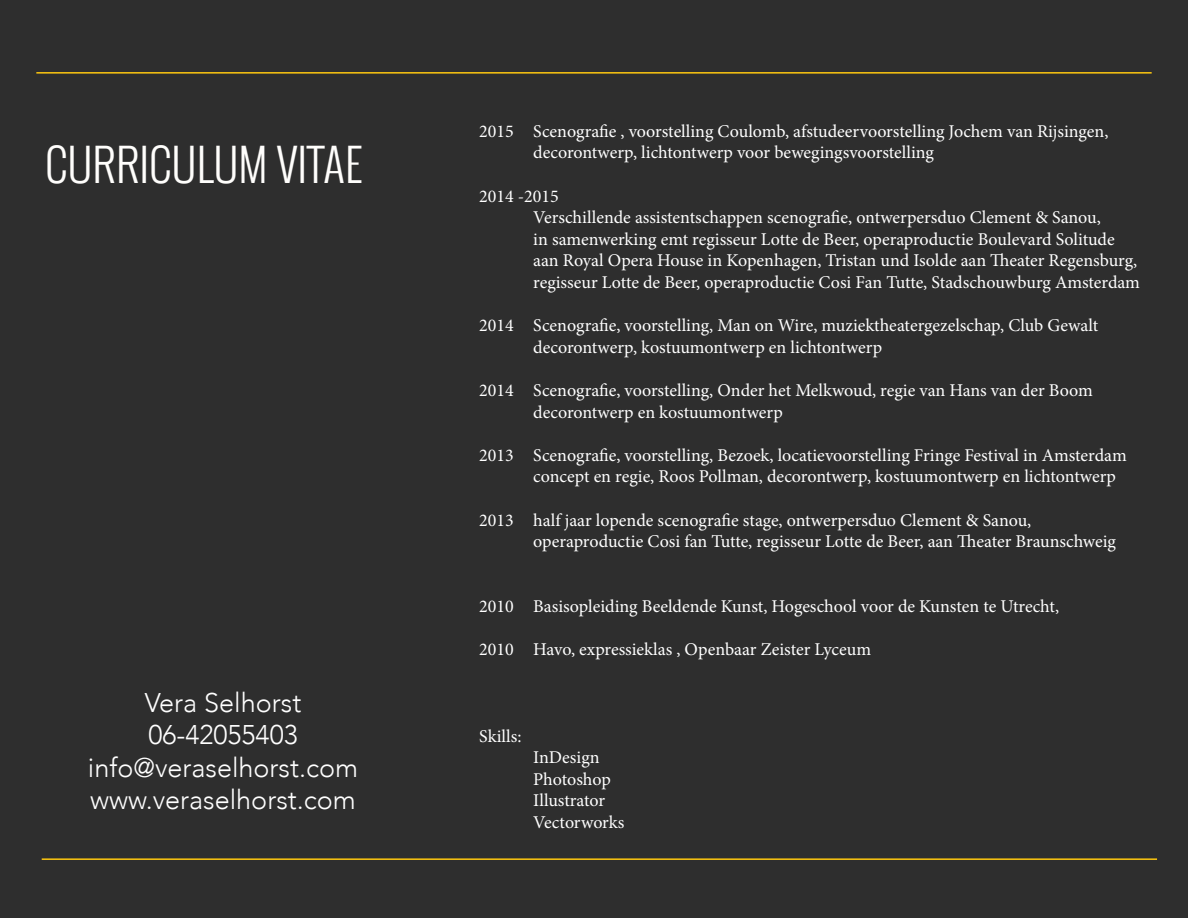
<style>
.page{position:relative;width:1188px;height:918px;background:#2e2e2e}
.page>*{position:absolute;margin:0;border:0;box-sizing:border-box;transform-origin:0 0}
.t1{font:300 45px "Oswald";color:#fffefc}
.t2{font:300 27px "Avenir";color:#fff}
.t3{font:18px/21.6px "Minion Pro";color:#fff}
</style>
<div class="page">
<hr style="left:42px;top:858px;width:1115px;height:2px;background:#fec710">
<hr style="left:36px;top:72px;width:1116px;height:2px;background:#fec710">
<p class="t1" style="left:45px;top:131px;width:319px">CURRICULUM VITAE</p>
<p class="t2" style="left:145px;top:686px;width:158px">Vera Selhorst</p>
<p class="t2" style="left:148px;top:719px;width:151px">06-42055403</p>
<p class="t2" style="left:88px;top:751px;width:272px">info@veraselhorst.com</p>
<p class="t2" style="left:90px;top:784px;width:267px">www.veraselhorst.com</p>
<p class="t3" style="left:479px;top:120px;width:631px">2015 Scenografie , voorstelling Coulomb, afstudeervoorstelling Jochem van Rijsingen,</p>
<p class="t3" style="left:533px;top:142px;width:402px">decorontwerp, lichtontwerp voor bewegingsvoorstelling</p>
<p class="t3" style="left:479px;top:185px;width:81px">2014 -2015</p>
<p class="t3" style="left:533px;top:207px;width:569px">Verschillende assistentschappen scenografie, ontwerpersduo Clement &amp; Sanou,</p>
<p class="t3" style="left:533px;top:228px;width:583px">in samenwerking emt regisseur Lotte de Beer, operaproductie Boulevard Solitude</p>
<p class="t3" style="left:533px;top:250px;width:608px">aan Royal Opera House in Kopenhagen, Tristan und Isolde aan Theater Regensburg, regisseur Lotte de Beer, operaproductie Cosi Fan Tutte, Stadschouwburg Amsterdam</p>
<p class="t3" style="left:479px;top:315px;width:621px">2014 Scenografie, voorstelling, Man on Wire, muziektheatergezelschap, Club Gewalt</p>
<p class="t3" style="left:533px;top:336px;width:350px">decorontwerp, kostuumontwerp en lichtontwerp</p>
<p class="t3" style="left:479px;top:380px;width:615px">2014 Scenografie, voorstelling, Onder het Melkwoud, regie van Hans van der Boom</p>
<p class="t3" style="left:533px;top:401px;width:251px">decorontwerp en kostuumontwerp</p>
<p class="t3" style="left:479px;top:444px;width:649px">2013 Scenografie, voorstelling, Bezoek, locatievoorstelling Fringe Festival in Amsterdam</p>
<p class="t3" style="left:533px;top:466px;width:584px">concept en regie, Roos Pollman, decorontwerp, kostuumontwerp en lichtontwerp</p>
<p class="t3" style="left:479px;top:509px;width:554px">2013 half jaar lopende scenografie stage, ontwerpersduo Clement &amp; Sanou,</p>
<p class="t3" style="left:533px;top:531px;width:584px">operaproductie Cosi fan Tutte, regisseur Lotte de Beer, aan Theater Braunschweig</p>
<p class="t3" style="left:479px;top:596px;width:581px">2010 Basisopleiding Beeldende Kunst, Hogeschool voor de Kunsten te Utrecht,</p>
<p class="t3" style="left:479px;top:639px;width:393px">2010 Havo, expressieklas , Openbaar Zeister Lyceum</p>
<p class="t3" style="left:479px;top:725px;width:44px">Skills:</p>
<p class="t3" style="left:533px;top:747px;width:68px">InDesign</p>
<p class="t3" style="left:533px;top:768px;width:79px">Photoshop</p>
<p class="t3" style="left:533px;top:790px;width:73px">Illustrator</p>
<p class="t3" style="left:533px;top:812px;width:93px">Vectorworks</p>
</div>
